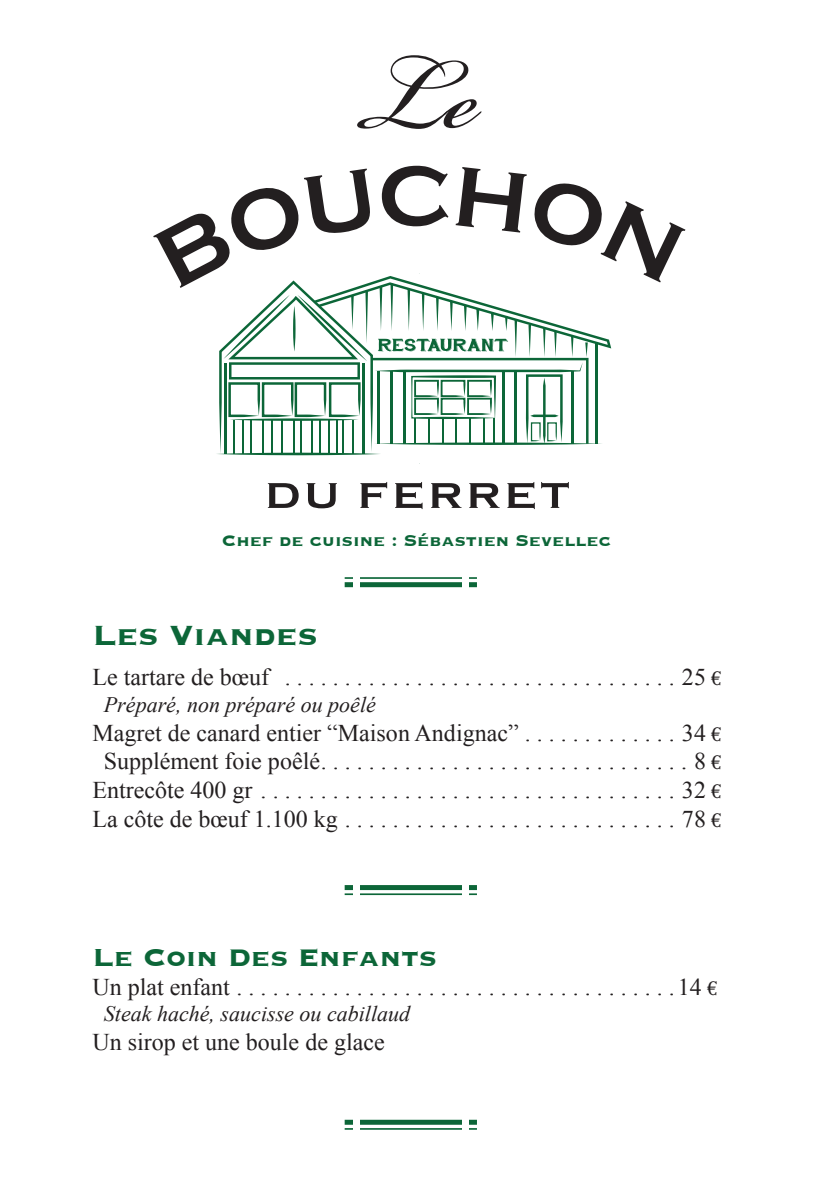
<style>
.page{position:relative;width:833px;height:1184px;background:#fff}
.page>*{position:absolute;margin:0;border:0;box-sizing:border-box;transform-origin:0 0}
.t1{font:700 36px "Copperplate";color:#0c6638}
.t2{font:700 32px "Copperplate";color:#0c6638}
.t3{font:24px/28.8px "Times New Roman";color:#231f20;text-align:center}
.t4{font:italic 22px "Times New Roman";color:#231f20}
.t5{font:700 20px "Copperplate";color:#0c6638}
.s1{font-family:"Euro Serif";font-size:20px}
</style>
<div class="page">
<svg style="left:357px;top:55px;width:124px;height:74px"></svg>
<svg style="left:268px;top:483px;width:30px;height:25px"></svg>
<svg style="left:306px;top:483px;width:31px;height:25px"></svg>
<svg style="left:360px;top:482px;width:27px;height:26px"></svg>
<svg style="left:395px;top:482px;width:27px;height:27px"></svg>
<svg style="left:431px;top:483px;width:30px;height:25px"></svg>
<svg style="left:469px;top:483px;width:30px;height:25px"></svg>
<svg style="left:507px;top:482px;width:27px;height:27px"></svg>
<svg style="left:541px;top:482px;width:27px;height:26px"></svg>
<svg style="left:153px;top:166px;width:532px;height:289px"></svg>
<div style="left:344px;top:582px;width:133px;height:5px;background:#0c6638"></div>
<hr style="left:344px;top:577px;width:133px;height:2px;background:#0c6638">
<div style="left:344px;top:1120px;width:133px;height:5px;background:#0c6638"></div>
<hr style="left:344px;top:1128px;width:133px;height:2px;background:#0c6638">
<div style="left:344px;top:885px;width:133px;height:5px;background:#0c6638"></div>
<hr style="left:344px;top:893px;width:133px;height:2px;background:#0c6638">
<div style="left:353px;top:572px;width:6px;height:20px;background:#fff"></div>
<div style="left:462px;top:572px;width:6px;height:20px;background:#fff"></div>
<div style="left:353px;top:1115px;width:6px;height:19px;background:#fff"></div>
<div style="left:462px;top:1115px;width:6px;height:19px;background:#fff"></div>
<div style="left:353px;top:880px;width:6px;height:20px;background:#fff"></div>
<div style="left:462px;top:880px;width:6px;height:20px;background:#fff"></div>
<p class="t5" style="left:222px;top:528px;width:390px">Chef de cuisine : Sébastien Sevellec</p>
<h1 class="t1" style="left:92px;top:612px;width:227px">Les Viandes</h1>
<p class="t3" style="left:92px;top:663px;width:629px">Le tartare de bœuf . . . . . . . . . . . . . . . . . . . . . . . . . . . . . . . . 25 <span class="s1">+</span></p>
<p class="t4" style="left:104px;top:689px;width:273px">Préparé, non préparé ou poêlé</p>
<p class="t3" style="left:92px;top:718px;width:629px">Magret de canard entier “Maison Andignac” . . . . . . . . . . . . 34 <span class="s1">+ </span>Supplément foie poêlé . . . . . . . . . . . . . . . . . . . . . . . . . . . . . . 8 <span class="s1">+ </span>Entrecôte 400 gr . . . . . . . . . . . . . . . . . . . . . . . . . . . . . . . . . . 32 <span class="s1">+ </span>La côte de bœuf 1.100 kg . . . . . . . . . . . . . . . . . . . . . . . . . . . 78 <span class="s1">+</span></p>
<h2 class="t2" style="left:92px;top:936px;width:346px">Le Coin Des Enfants</h2>
<p class="t3" style="left:92px;top:972px;width:625px">Un plat enfant . . . . . . . . . . . . . . . . . . . . . . . . . . . . . . . . . . . . 14 <span class="s1">+</span></p>
<p class="t4" style="left:104px;top:999px;width:308px">Steak haché, saucisse ou cabillaud</p>
<p class="t3" style="left:92px;top:1027px;width:293px">Un sirop et une boule de glace</p>
</div>
